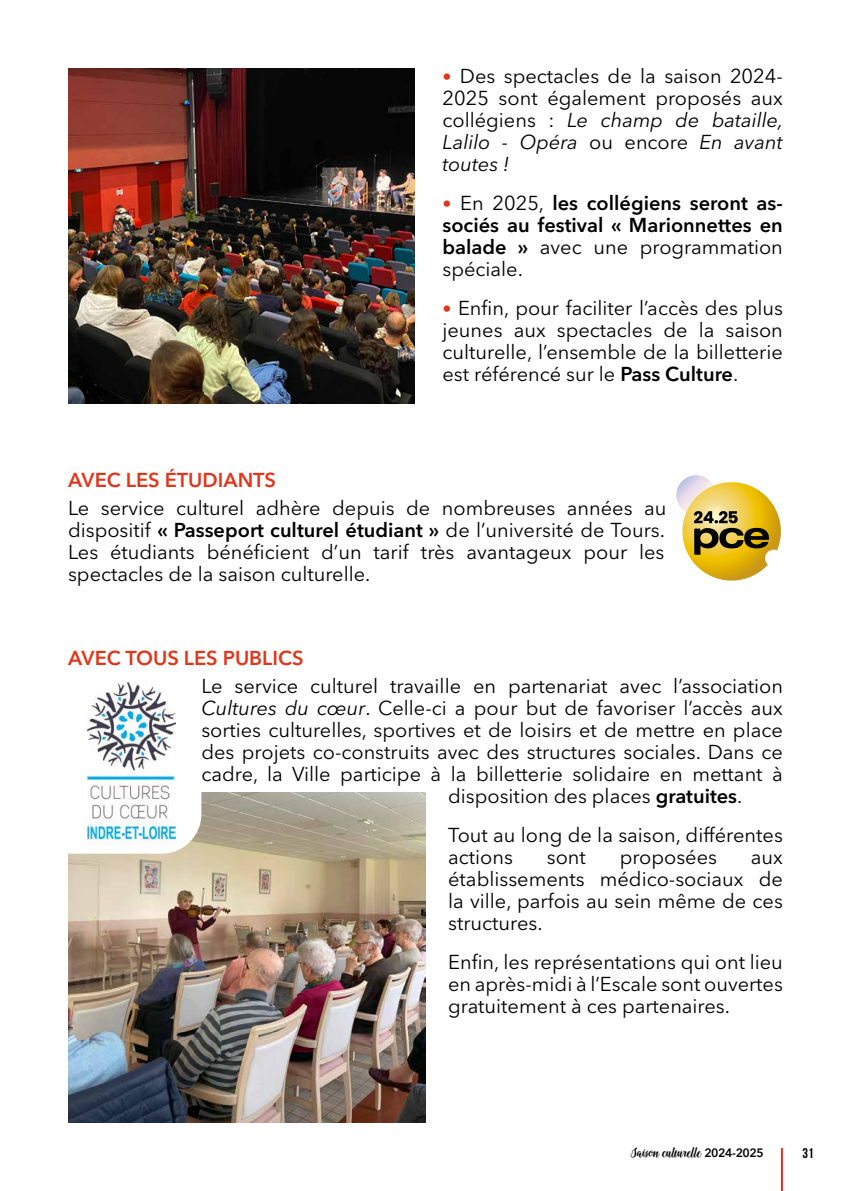
<style>
.page{position:relative;width:851px;height:1191px;background:#fff}
.page>*{position:absolute;margin:0;border:0;box-sizing:border-box;transform-origin:0 0}
.t1{font:20px/22px "Avenir Next LT Pro";color:#000;text-align:justify}
.t2{font:600 20px/22px "Avenir Next LT Pro";color:#000;text-align:justify}
.t3{font:600 20px "Avenir Next LT Pro";color:#e0361b}
.t4{font:700 14px "Bebas Neue";color:#000}
.t5{font:12px "Onadio";color:#000}
.s1{font-size:18px;color:#e0361b}
.s2{font-style:italic}
.s3{font-weight:400;font-size:18px;color:#e0361b}
.s4{font-weight:400}
.s5{font-weight:600}
.s6{font-family:"Avenir Next LT Pro";font-weight:600}
</style>
<div class="page">
<img style="left:68px;top:792px;width:357px;height:331px">
<svg style="left:68px;top:713px;width:133px;height:140px"></svg>
<img style="left:88px;top:682px;width:87px;height:163px">
<img style="left:68px;top:68px;width:346px;height:335px">
<svg style="left:676px;top:475px;width:40px;height:40px"></svg>
<svg style="left:682px;top:482px;width:98px;height:98px"></svg>
<hr style="left:780px;top:1147px;width:2px;height:44px;background:#e0361b">
<p class="t1" style="left:442px;top:65px;width:342px"><span class="s1">•</span> Des spectacles de la saison 2024- 2025 sont également proposés aux collégiens : <span class="s2">Le champ de bataille, Lalilo - Opéra</span> ou encore <span class="s2">En avant toutes !</span></p>
<p class="t2" style="left:442px;top:192px;width:342px"><span class="s3">•</span> <span class="s4">En 2025,</span> les collégiens seront as&shy;sociés au festival « Marionnettes en balade » <span class="s4">avec une programmation spéciale.</span></p>
<p class="t1" style="left:442px;top:297px;width:342px"><span class="s1">•</span> Enfin, pour faciliter l’accès des plus jeunes aux spectacles de la saison culturelle, l’ensemble de la billetterie est référencé sur le <span class="s5">Pass Culture</span>.</p>
<p class="t3" style="left:68px;top:468px;width:209px">AVEC LES ÉTUDIANTS</p>
<p class="t1" style="left:68px;top:497px;width:599px">Le service culturel adhère depuis de nombreuses années au dispositif <span class="s5">« Passeport culturel étudiant »</span> de l’université de Tours.<br>Les étudiants bénéficient d’un tarif très avantageux pour les spectacles de la saison culturelle.</p>
<p class="t3" style="left:68px;top:646px;width:237px">AVEC TOUS LES PUBLICS</p>
<p class="t1" style="left:201px;top:675px;width:583px">Le service culturel travaille en partenariat avec l’association</p>
<p class="t1" style="left:201px;top:697px;width:583px"><span class="s2">Cultures du cœur</span>. Celle-ci a pour but de favoriser l’accès aux</p>
<p class="t1" style="left:201px;top:719px;width:583px">sorties culturelles, sportives et de loisirs et de mettre en place</p>
<p class="t1" style="left:201px;top:741px;width:583px">des projets co-construits avec des structures sociales. Dans ce</p>
<p class="t1" style="left:201px;top:763px;width:583px">cadre, la Ville participe à la billetterie solidaire en mettant à</p>
<p class="t1" style="left:448px;top:785px;width:296px">disposition des places <span class="s5">gratuites</span>.</p>
<p class="t1" style="left:448px;top:824px;width:336px">Tout au long de la saison, différentes actions</p>
<p class="t1" style="left:546px;top:846px;width:41px">sont</p>
<p class="t1" style="left:619px;top:846px;width:99px">proposées</p>
<p class="t1" style="left:448px;top:846px;width:336px;text-indent:303px">aux établissements médico-sociaux de la ville, parfois au sein même de ces structures.</p>
<p class="t1" style="left:448px;top:951px;width:336px">Enfin, les représentations qui ont lieu en après-midi à l’Escale sont ouvertes gratuitement à ces partenaires.</p>
<p class="t5" style="left:631px;top:1146px;width:134px">Saison culturelle <span class="s6">2024-2025</span></p>
<p class="t4" style="left:802px;top:1145px;width:13px">31</p>
</div>
